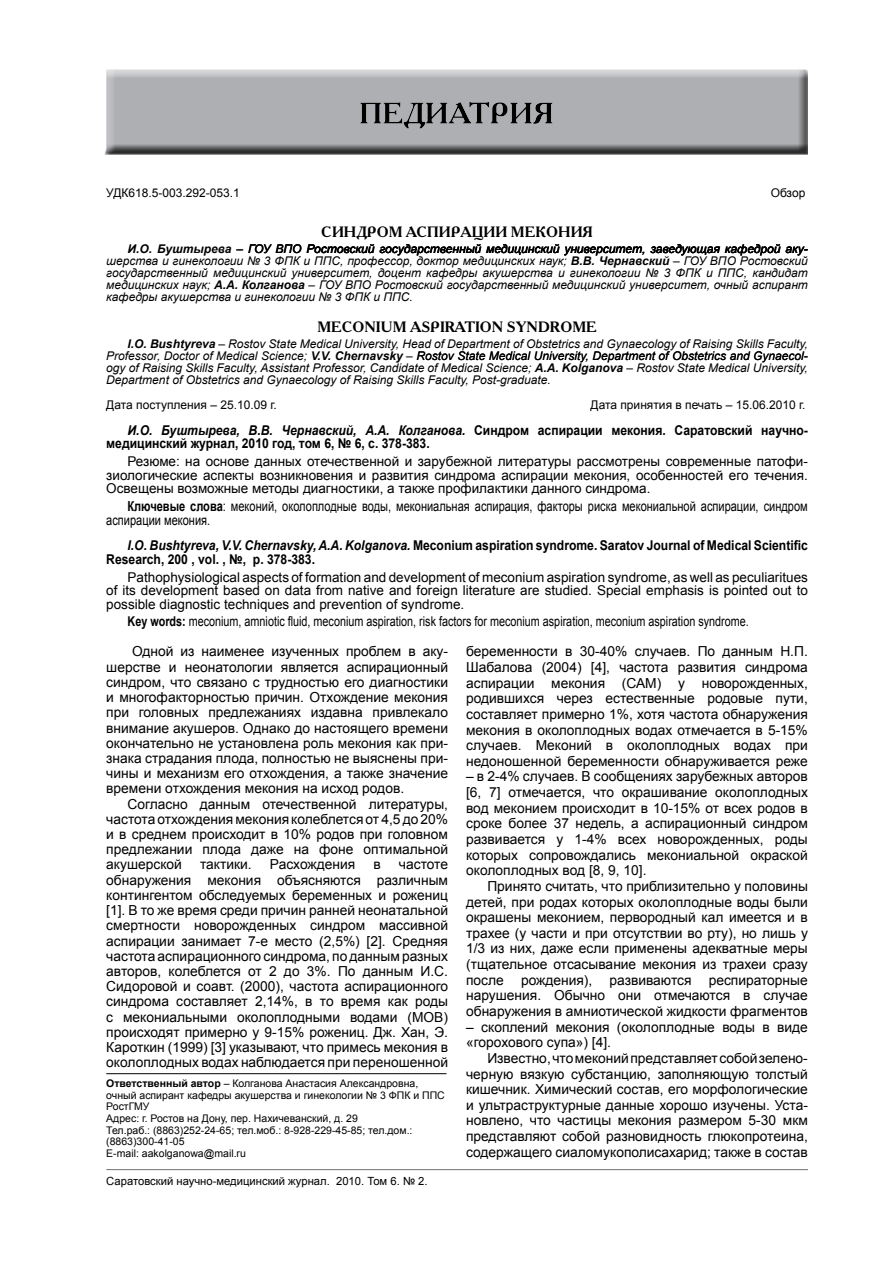
<style>
.page{position:relative;width:893px;height:1263px;background:#fff}
.page>*{position:absolute;margin:0;border:0;box-sizing:border-box;transform-origin:0 0}
.Заголовок_1_англ{font:700 15px "Academy C";color:#000}
.Заголовок_1{font:700 15px "Academy C";color:#000}
.Основной_текст{font:13.8px/15.1px "Arial";color:#000;text-align:justify}
.ОтвРедактор{font:13.8px/15.6px "Arial";color:#000;text-align:justify}
.Ключевые_слова{font:13.8px/13.8px "Arial";color:#000;scale:.8 1}
.Ссылка_англ{font:700 13.5px/13.5px "Arial";color:#000;scale:.9 1}
.Аннотация_англ{font:13.5px/13.5px "Arial";color:#000;text-align:justify}
.Аннотация{font:13.5px/13.5px "Arial";color:#000;text-align:justify}
.Ключевые_слова_англ{font:13.5px "Arial";color:#000;scale:.8 1}
.Автор{font:italic 12px/12px "Arial";color:#000;text-align:justify}
.Автор_англ{font:italic 12px/12px "Arial";color:#000;text-align:justify}
.Дата{font:12px "Arial";color:#000}
.t1{font:11.25px "Arial";color:#000}
.ОтвРедактор-2{font:10.5px/11.6px "Arial";color:#000}
.s1{font-weight:700}
.s2{font-style:italic}
</style>
<div class="page">
<hr style="left:106px;top:1169px;width:702px;height:1px;background:#818084">
<div style="left:104px;top:68px;width:705px;height:87px;background:#000;opacity:.75"></div>
<hr style="left:106px;top:1073px;width:340px;height:1px;background:#000">
<p class="Дата" style="left:106px;top:185px;width:135px">УДК618.5-003.292-053.1</p>
<p class="Дата" style="left:771px;top:185px;width:36px">Обзор</p>
<p class="Заголовок_1" style="left:321px;top:222px;width:273px">СИНДРОМ АСПИРАЦИИ МЕКОНИЯ</p>
<p class="Автор" style="left:106px;top:243px;width:703px;text-indent:21px"><span class="s1">И.О. Буштырева</span> – ГОУ ВПО Ростовский государственный медицинский университет, заведующая кафедрой аку&shy;шерства и гинекологии № 3 ФПК и ППС, профессор, доктор медицинских наук; <span class="s1">В.В. Чернавский</span> – ГОУ ВПО Ростовский государственный медицинский университет, доцент кафедры акушерства и гинекологии № 3 ФПК и ППС, кандидат медицинских наук; <span class="s1">А.А. Колганова</span> – ГОУ ВПО Ростовский государственный медицинский университет, очный аспирант кафедры акушерства и гинекологии № 3 ФПК и ППС.</p>
<p class="Заголовок_1_англ" style="left:317px;top:317px;width:36px">MECONIUM</p>
<p class="Заголовок_1_англ" style="left:410px;top:317px;width:11px">ASPIRA</p>
<p class="Заголовок_1_англ" style="left:465px;top:317px;width:21px">TION</p>
<p class="Заголовок_1_англ" style="left:507px;top:317px;width:13px">SYNDROM</p>
<p class="Заголовок_1_англ" style="left:586px;top:317px;width:12px">E</p>
<p class="Автор_англ" style="left:106px;top:338px;width:703px;text-indent:21px"><span class="s1">I.O. Bushtyreva</span> – Rostov State Medical University, Head of Department of Obstetrics and Gynaecology of Raising Skills Faculty, Professor, Doctor of Medical Science; <span class="s1">V.V. Chernavsky</span> – Rostov State Medical University, Department of Obstetrics and Gynaecol&shy;ogy of Raising Skills Faculty, Assistant Professor, Candidate of Medical Science; <span class="s1">A.A. Kolganova</span> – Rostov State Medical University, Department of Obstetrics and Gynaecology of Raising Skills Faculty, Post-graduate.</p>
<p class="Дата" style="left:106px;top:397px;width:172px">Дата поступления – 25.10.09 г.</p>
<p class="Дата" style="left:590px;top:397px;width:216px">Дата принятия в печать – 15.06.2010 г.</p>
<p class="Ссылка_англ" style="left:106px;top:424px;width:781px;text-indent:21px"><span class="s2">И.О. Буштырева, В.В. Чернавский, А.А. Колганова.</span> Синдром аспирации мекония. Саратовский научно&shy;медицинский журнал, 2010 год, том 6, № 6, с. 378-383.</p>
<p class="Аннотация" style="left:106px;top:455px;width:703px;text-indent:21px">Резюме: на основе данных отечественной и зарубежной литературы рассмотрены современные патофи&shy;зиологические аспекты возникновения и развития синдрома аспирации мекония, особенностей его течения.<br>Освещены возможные методы диагностики, а также профилактики данного синдрома.</p>
<p class="Ключевые_слова" style="left:106px;top:500px;width:878px;text-indent:21px"><span class="s1">Ключевые слова</span>: меконий, околоплодные воды, мекониальная аспирация, факторы риска мекониальной аспирации, синдром аспирации мекония.</p>
<p class="Ссылка_англ" style="left:106px;top:539px;width:781px;text-indent:21px"><span class="s2">I.O. Bushtyreva, V.V. Chernavsky, A.A. Kolganova.</span> Meconium aspiration syndrome. Saratov Journal of Medical Scientific<br>Research, 200 , vol. , №, p. 378-383.</p>
<p class="Аннотация_англ" style="left:106px;top:570px;width:703px;text-indent:21px">Pathophysiological aspects of formation and development of meconium aspiration syndrome, as well as peculiaritues of its development based on data from native and foreign literature are studied. Special emphasis is pointed out to possible diagnostic techniques and prevention of syndrome.</p>
<p class="Ключевые_слова_англ" style="left:128px;top:613px;width:778px"><span class="s1">Key words:</span> meconium, amniotic fluid, meconium aspiration, risk factors for meconium aspiration, meconium aspiration syndrome.</p>
<p class="Основной_текст" style="left:106px;top:644px;width:343px;text-indent:21px"><sup>1</sup>Одной из наименее изученных проблем в аку&shy;шерстве и неонатологии является аспирационный синдром, что связано с трудностью его диагностики и многофакторностью причин. Отхождение мекония при головных предлежаниях издавна привлекало внимание акушеров. Однако до настоящего времени окончательно не установлена роль мекония как при&shy;знака страдания плода, полностью не выяснены при&shy;чины и механизм его отхождения, а также значение времени отхождения мекония на исход родов.</p>
<p class="Основной_текст" style="left:106px;top:796px;width:343px;text-indent:21px">Согласно данным отечественной литературы, частота отхождения мекония колеблется от 4,5 до 20% и в среднем происходит в 10% родов при головном предлежании плода даже на фоне оптимальной акушерской</p>
<p class="ОтвРедактор" style="left:466px;top:644px;width:343px">беременности в 30-40% случаев. По данным Н.П.<br>Ш абалова (2004) [4], частота развития синдрома аспирации мекония (САМ) у новорожденных, родившихся через естественные родовые пути, составляет примерно 1%, хотя частота обнаружения мекония в околоплодных водах отмечается в 5-15% случаев. Меконий в околоплодных водах при недоношенной беременности обнаруживается реже</p>
<p class="ОтвРедактор" style="left:466px;top:769px;width:343px">– в 2-4% случаев. В сообщениях зарубежных авторов [6, 7] отмечается, что окрашивание околоплодных вод меконием происходит в 10-15% от всех родов в сроке более 37 недель, а аспирационный синдром развивается у 1-4% всех новорожденных, роды которых сопровождались мекониальной окраской околоплодных вод [8, 9, 10].</p>
<p class="Основной_текст" style="left:466px;top:878px;width:343px;line-height:15.6px;text-indent:21px">Принято считать, что приблизительно у половины детей, при родах которых околоплодные воды были окрашены меконием, первородный кал имеется и в трахее (у части и при отсутствии во рту), но лишь у 1/3 из них, даже если применены адекватные меры (тщательное отсасывание мекония из трахеи сразу после рождения), развиваются респираторные нарушения. Обычно они отмечаются в случае обнаружения в амниотической жидкости фрагментов</p>
<p class="Основной_текст" style="left:466px;top:1019px;width:343px;line-height:15.6px">– скоплений мекония (околоплодные воды в виде «горохового супа») [4].</p>
<p class="Основной_текст" style="left:466px;top:1050px;width:343px;line-height:15.6px;text-indent:21px">Известно, что меконий представляет собой зелено&shy;черную вязкую субстанцию, заполняющую толстый кишечник. Химический состав, его морфологические и ультраструктурные данные хорошо изучены. Уста&shy;новлено, что частицы мекония размером 5-30 мкм представляют собой разновидность глюкопротеина, содержащего сиаломукополисахарид; также в состав</p>
<p class="Основной_текст" style="left:200px;top:857px;width:53px">тактики.</p>
<p class="Основной_текст" style="left:270px;top:857px;width:87px">Расхождения</p>
<p class="Основной_текст" style="left:373px;top:857px;width:9px">в</p>
<p class="Основной_текст" style="left:106px;top:857px;width:343px;text-indent:293px">частоте обнаружения мекония объясняются различным контингентом обследуемых беременных и рожениц [1]. В то же время среди причин ранней неонатальной смертности новорожденных синдром массивной аспирации занимает 7-е место (2,5%) [2]. Средняя частота аспирационного синдрома, по данным разных авторов, колеблется от 2 до 3%. По данным И.С.<br>Сидоровой и соавт. (2000), частота аспирационного синдрома составляет 2,14%, в то время как роды с мекониальными околоплодными водами (МОВ) происходят примерно у 9-15% рожениц. Дж. Хан, Э.<br>Кароткин (1999) [3] указывают, что примесь мекония в околоплодных водах наблюдается при переношенной</p>
<p class="ОтвРедактор-2" style="left:106px;top:1078px;width:340px"><span class="s1">Ответственный автор</span> – Колганова Анастасия Александровна, очный аспирант кафедры акушерства и гинекологии № 3 ФПК и ППС РостГМУ<br>Адрес: г. Ростов на Дону, пер. Нахичеванский, д. 29<br>Тел.раб.: (8863)252-24-65; тел.моб.: 8-928-229-45-85; тел.дом.: (8863)300-41-05<br>E-mail: aakolganowa@mail.ru</p>
<p class="t1" style="left:106px;top:1174px;width:323px">Саратовский научно-медицинский журнал. 2010. Том 6. № 2.</p>
</div>
